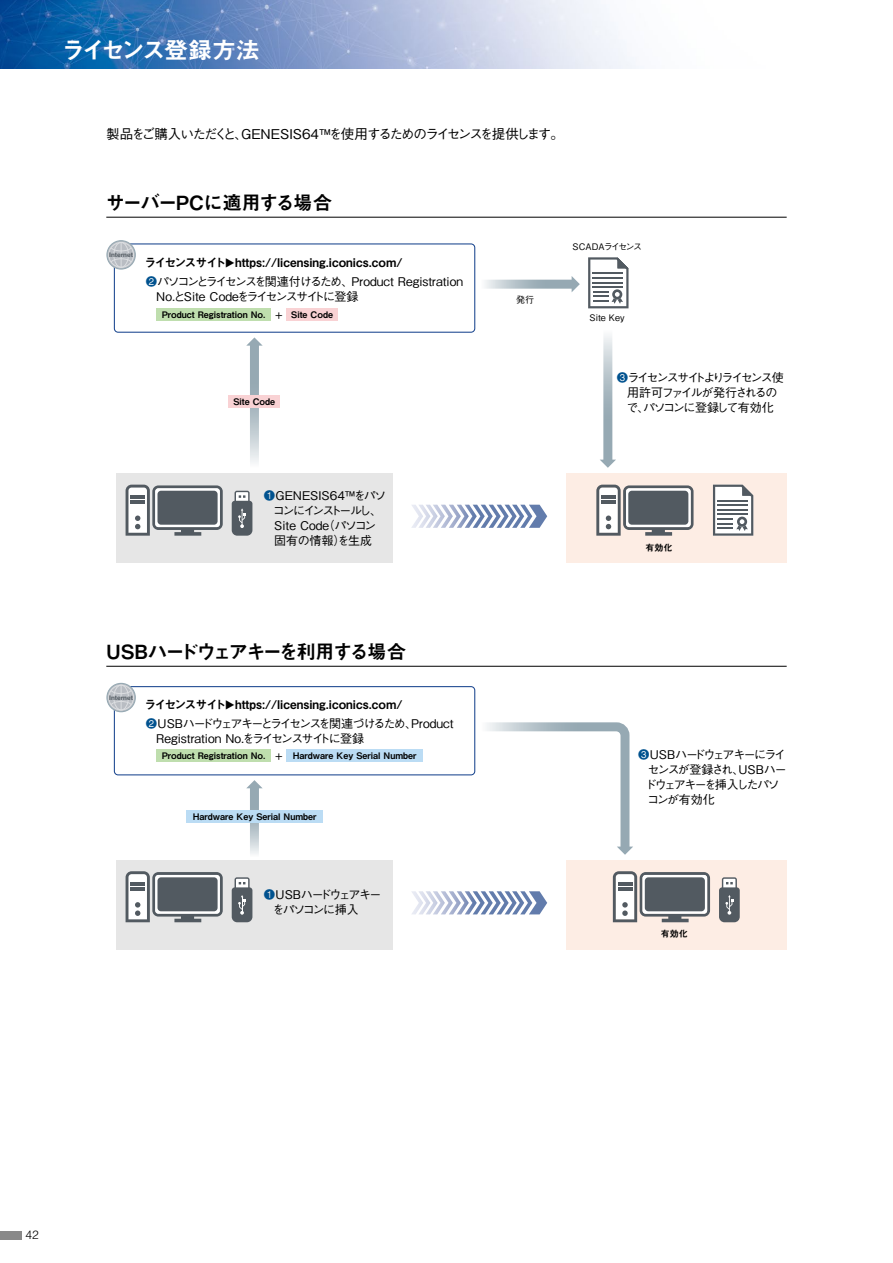
<style>
.page{position:relative;width:893px;height:1263px;background:#fff}
.page>*{position:absolute;margin:0;border:0;box-sizing:border-box;transform-origin:0 0}
.t1{font:24px "Midashi Go Pro MB31";letter-spacing:-.11em;color:#fff}
.t2{font:19.5px "Midashi Go Pro MB31";letter-spacing:-.095em;color:#000}
.t3{font:500 13.5px "Gothic BBB Pro";letter-spacing:-.115em;color:#000}
.t4{font:12px "Midashi Go Pro MB31";color:#000}
.t5{font:500 12px/15px "Gothic BBB Pro";letter-spacing:-.14em;color:#000}
.t6{font:500 12px/15px "Gothic BBB Pro";letter-spacing:-.025em;color:#000}
.t7{font:500 12px/15px "Gothic BBB Pro";letter-spacing:-.12em;color:#000}
.t8{font:500 12px/15px "Gothic BBB Pro";letter-spacing:-.015em;color:#000;text-align:center}
.t9{font:500 12px/15px "Gothic BBB Pro";letter-spacing:-.145em;color:#000;text-align:center}
.t10{font:300 12px "Helvetica LT Std";color:#000}
.t11{font:9px "Midashi Go Pro MB31";color:#000}
.t12{font:500 9px "Gothic BBB Pro";letter-spacing:-.095em;color:#000}
.t13{font:500 9px "Gothic BBB Pro";color:#000}
.t14{font:700 6.45px "Helvetica Neue LT Std";color:#525a61}
.s1{font-family:"IP Number";font-weight:400;color:#00528f}
.s2{font-family:"Gothic BBB Pro";font-weight:500;font-size:12px}
</style>
<div class="page">
<div style="left:566px;top:860px;width:221px;height:90px;background:#fdede4"></div>
<div style="left:116px;top:860px;width:277px;height:90px;background:#e6e6e6"></div>
<svg style="left:126px;top:871px;width:97px;height:51px"></svg>
<hr style="left:131px;top:882px;width:14px;height:3px;background:#525a61">
<hr style="left:131px;top:887px;width:14px;height:4px;background:#525a61">
<svg style="left:155px;top:875px;width:65px;height:39px"></svg>
<div style="left:157px;top:877px;width:61px;height:34px;background:#525a61;border-radius:4px"></div>
<svg style="left:232px;top:877px;width:20px;height:45px"></svg>
<svg style="left:613px;top:871px;width:97px;height:51px"></svg>
<hr style="left:618px;top:882px;width:14px;height:3px;background:#525a61">
<hr style="left:618px;top:887px;width:14px;height:4px;background:#525a61">
<svg style="left:642px;top:875px;width:65px;height:39px"></svg>
<div style="left:645px;top:877px;width:60px;height:34px;background:#525a61;border-radius:4px"></div>
<svg style="left:719px;top:877px;width:21px;height:45px"></svg>
<svg style="left:412px;top:891px;width:135px;height:23px"></svg>
<svg style="left:106px;top:683px;width:527px;height:172px"></svg>
<div style="left:566px;top:474px;width:221px;height:89px;background:#fdede4"></div>
<div style="left:116px;top:474px;width:277px;height:89px;background:#e6e6e6"></div>
<svg style="left:588px;top:257px;width:40px;height:51px"></svg>
<svg style="left:713px;top:485px;width:40px;height:51px;background:#b9bcbe"></svg>
<svg style="left:250px;top:346px;width:9px;height:117px"></svg>
<svg style="left:126px;top:485px;width:97px;height:51px"></svg>
<hr style="left:131px;top:495px;width:14px;height:4px;background:#525a61">
<hr style="left:131px;top:500px;width:14px;height:4px;background:#525a61">
<svg style="left:155px;top:488px;width:65px;height:39px"></svg>
<div style="left:157px;top:491px;width:61px;height:34px;background:#525a61;border-radius:4px"></div>
<svg style="left:232px;top:491px;width:20px;height:45px"></svg>
<svg style="left:596px;top:485px;width:97px;height:51px"></svg>
<hr style="left:601px;top:495px;width:15px;height:4px;background:#525a61">
<hr style="left:601px;top:500px;width:15px;height:4px;background:#525a61">
<svg style="left:626px;top:488px;width:65px;height:39px"></svg>
<div style="left:628px;top:491px;width:60px;height:34px;background:#525a61;border-radius:4px"></div>
<svg style="left:411px;top:505px;width:136px;height:23px"></svg>
<svg style="left:485px;top:280px;width:87px;height:9px"></svg>
<svg style="left:572px;top:276px;width:8px;height:16px"></svg>
<svg style="left:603px;top:335px;width:9px;height:125px"></svg>
<svg style="left:600px;top:460px;width:16px;height:8px"></svg>
<svg style="left:106px;top:240px;width:369px;height:106px"></svg>
<hr style="left:106px;top:217px;width:681px;height:1px;background:#000">
<hr style="left:106px;top:666px;width:681px;height:1px;background:#000">
<div style="left:156px;top:308px;width:115px;height:13px;background:#bfdeae"></div>
<div style="left:287px;top:308px;width:51px;height:13px;background:#f9d2d4"></div>
<div style="left:156px;top:749px;width:115px;height:13px;background:#bfdeae"></div>
<div style="left:287px;top:749px;width:136px;height:13px;background:#bbdcf4"></div>
<div style="left:229px;top:395px;width:51px;height:13px;background:#f9d2d4"></div>
<div style="left:187px;top:810px;width:136px;height:13px;background:#bbdcf4"></div>
<img style="left:0;top:0;width:639px;height:68px">
<div style="left:0;top:1231px;width:21px;height:8px;background:#898989"></div>
<h1 class="t1" style="left:62px;top:31px;width:200px">ライセンス登録方法</h1>
<h3 class="t3" style="left:106px;top:124px;width:459px">製品をご購入いただくと、GENESIS64™を使用するためのライセンスを提供します。</h3>
<h2 class="t2" style="left:106px;top:187px;width:228px">サーバーPCに適用する場合</h2>
<p class="t14" style="left:109px;top:251px;width:25px">Internet</p>
<h3 class="t4" style="left:145px;top:253px;width:259px">ライセンスサイト▶https://licensing.iconics.com/</h3>
<h3 class="t6" style="left:156px;top:273px;width:308px;text-indent:-11px"><span class="s1">②</span>パソコンとライセンスを関連付けるため、Product Registration<br>No.とSite Codeをライセンスサイトに登録</h3>
<p class="t11" style="left:162px;top:308px;width:173px">Product Registration No. <span class="s2">+</span> Site Code</p>
<p class="t11" style="left:233px;top:394px;width:43px">Site Code</p>
<h3 class="t8" style="left:264px;top:487px;width:124px"><span class="s1">①</span>GENESIS64™をパソコンにインストールし、<br>Site Code（パソコン<br>固有の情報）を生成</h3>
<h2 class="t2" style="left:106px;top:636px;width:301px">USBハードウェアキーを利用する場合</h2>
<p class="t13" style="left:516px;top:292px;width:19px">発行</p>
<p class="t12" style="left:572px;top:239px;width:71px">SCADAライセンス</p>
<p class="t13" style="left:589px;top:310px;width:37px">Site Key</p>
<h3 class="t9" style="left:617px;top:369px;width:169px"><span class="s1">③</span>ライセンスサイトよりライセンス使用許可ファイルが発行されるの<br>で、パソコンに登録して有効化</h3>
<p class="t11" style="left:646px;top:540px;width:28px">有効化</p>
<p class="t14" style="left:109px;top:693px;width:25px">Internet</p>
<h3 class="t4" style="left:145px;top:694px;width:259px">ライセンスサイト▶https://licensing.iconics.com/</h3>
<h3 class="t7" style="left:156px;top:714px;width:299px;text-indent:-11px"><span class="s1">②</span>USBハードウェアキーとライセンスを関連づけるため、Product<br>Registration No.をライセンスサイトに登録</h3>
<p class="t11" style="left:162px;top:749px;width:256px">Product Registration No. <span class="s2">+</span> Hardware Key Serial Number</p>
<h3 class="t5" style="left:645px;top:745px;width:143px;text-indent:-7px"><span class="s1">③</span>USBハードウェアキーにライセンスが登録され、USBハードウェアキーを挿入したパソコンが有効化</h3>
<p class="t11" style="left:193px;top:809px;width:125px">Hardware Key Serial Number</p>
<h3 class="t5" style="left:273px;top:886px;width:110px;text-indent:-9px"><span class="s1">①</span>USBハードウェアキーをパソコンに挿入</h3>
<p class="t11" style="left:661px;top:926px;width:28px">有効化</p>
<h3 class="t10" style="left:26px;top:1227px;width:15px">42</h3>
</div>
